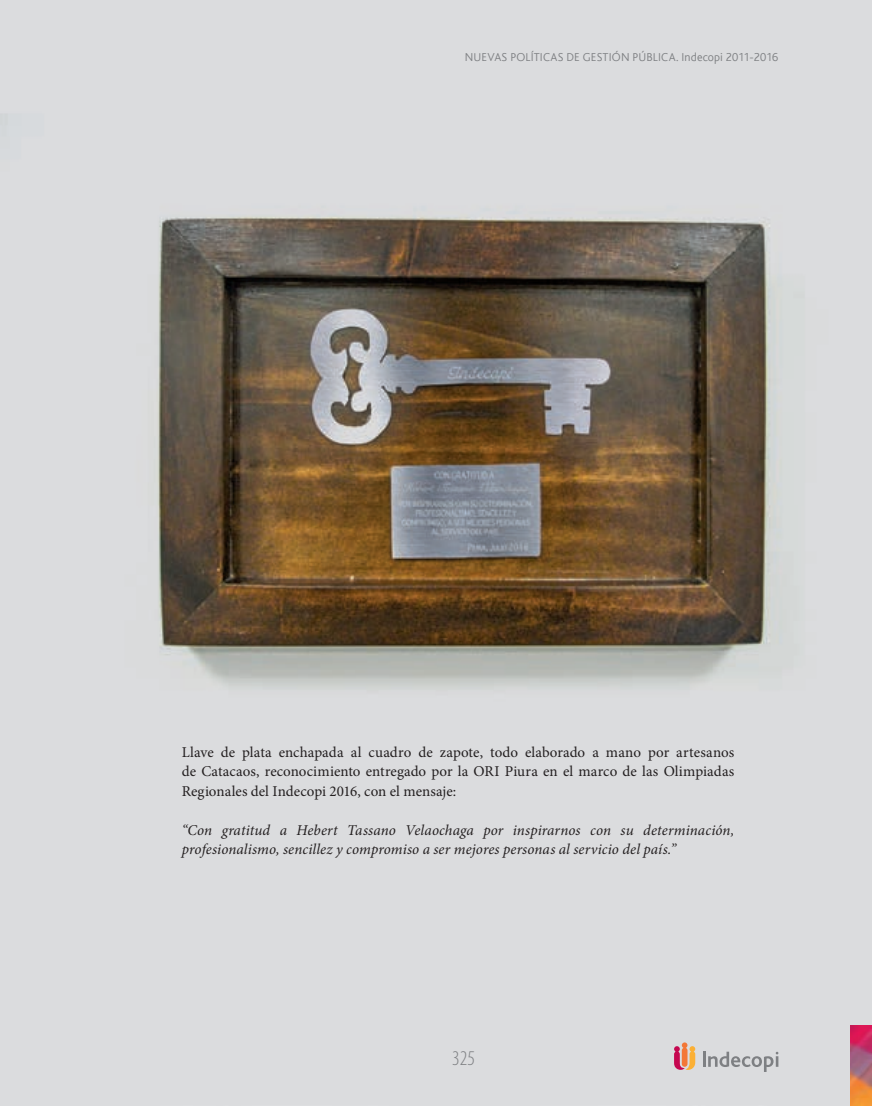
<style>
.page{position:relative;width:872px;height:1106px;background:#fff}
.page>*{position:absolute;margin:0;border:0;box-sizing:border-box;transform-origin:0 0}
.t1{font:300 condensed 21px "Myriad Pro";color:#7e8083}
.Cuerpo_de_parrafo{font:15px/19.5px "Minion Pro";color:#231f20;text-align:justify}
.Cuerpo_de_parrafo-2{font:italic 15px/19.5px "Minion Pro";letter-spacing:.005em;color:#231f20}
.t2{font:300 12px "Bliss";letter-spacing:.015em;color:#7e8083}
</style>
<div class="page">
<img style="left:0;top:0;width:872px;height:1106px">
<svg style="left:703px;top:1051px;width:75px;height:20px"></svg>
<svg style="left:674px;top:1042px;width:21px;height:29px"></svg>
<img style="left:850px;top:1025px;width:22px;height:81px">
<p class="t2" style="left:465px;top:51px;width:315px">NUEVAS POLÍTICAS DE GESTIÓN PÚBLICA. Indecopi 2011-2016</p>
<p class="Cuerpo_de_parrafo" style="left:182px;top:742px;width:554px">Llave de plata enchapada al cuadro de zapote, todo elaborado a mano por artesanos de Catacaos, reconocimiento entregado por la ORI Piura en el marco de las Olimpiadas Regionales del Indecopi 2016, con el mensaje:</p>
<p class="Cuerpo_de_parrafo-2" style="left:182px;top:820px;width:554px">“Con gratitud a Hebert Tassano Velaochaga por inspirarnos con su determinación, profesionalismo, sencillez y compromiso a ser mejores personas al servicio del país.”</p>
<h1 class="t1" style="left:452px;top:1045px;width:24px">325</h1>
</div>
